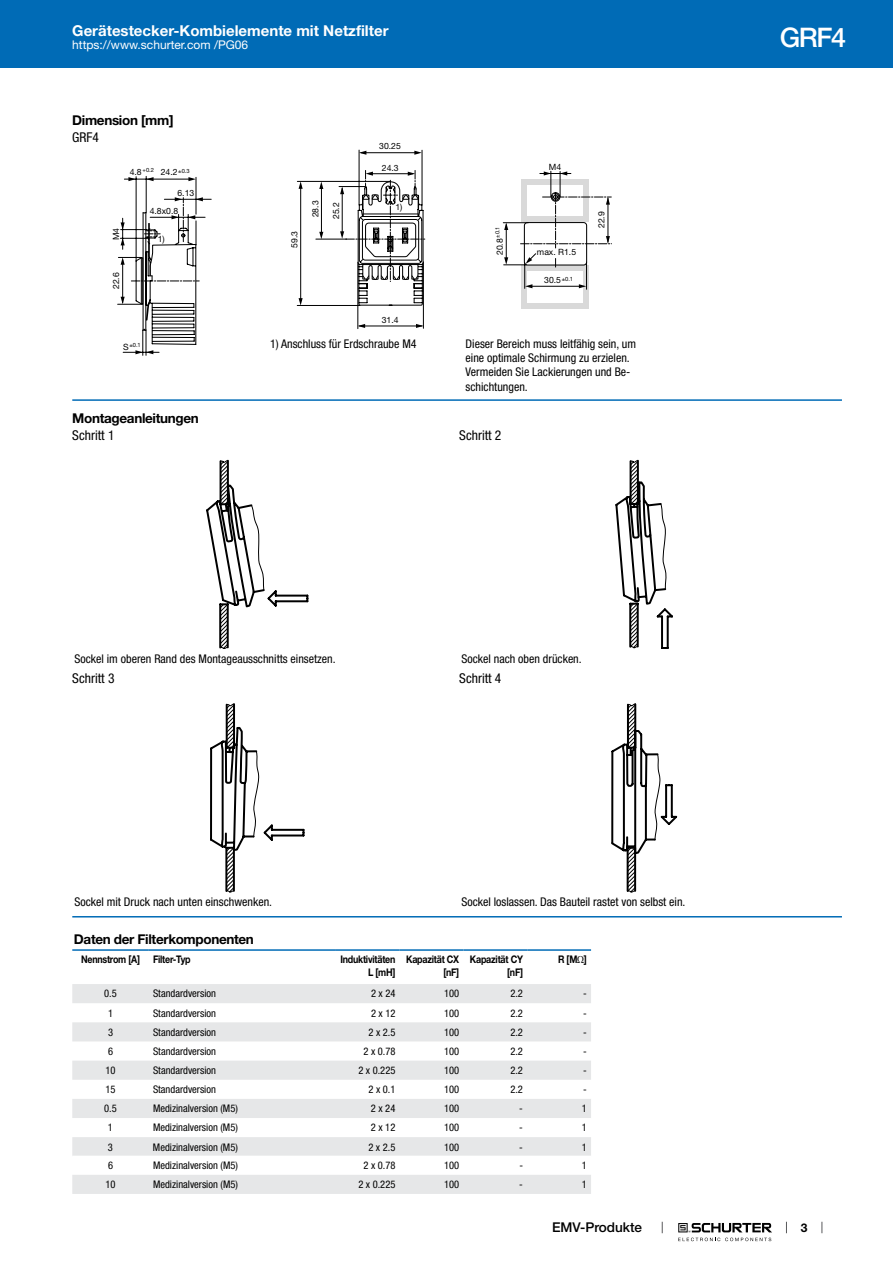
<style>
.page{position:relative;width:893px;height:1263px;background:#fff}
.page>*{position:absolute;margin:0;border:0;box-sizing:border-box;transform-origin:0 0}
.t1{font:500 27px "Helvetica Neue LT";color:#fff}
.t2{font:700 15px "Helvetica Neue LT";color:#fff}
.t3{font:700 13.5px "Helvetica Neue LT";letter-spacing:-.025em;color:#000}
.t4{font:condensed 13.5px "Helvetica Neue LT";color:#000}
.t5{font:500 13.5px "Helvetica Neue LT";color:#000}
.t6{font:condensed 12px/14.4px "Helvetica Neue LT";color:#000}
.t7{font:12px "Helvetica Neue LT";color:#fff}
.t8{font:700 12px "Helvetica Neue LT";color:#000}
.t9{font:condensed 10.5px "Helvetica Neue LT";color:#000}
.t10{font:700 10.5px/12.6px "Helvetica Neue LT";letter-spacing:-.025em;color:#000;text-align:right;scale:.85 1}
.t11{font:8.7px/17.9px "Helvetica Neue LT";color:#000}
.t12{font:5.7px "Helvetica Neue LT";color:#000}
.s1{font-family:"Arial Unicode MS";font-weight:400}
</style>
<div class="page">
<svg style="left:678px;top:1223px;width:94px;height:18px"></svg>
<div style="left:0;top:0;width:893px;height:68px;background:#006bb6"></div>
<svg style="left:117px;top:176px;width:94px;height:179px"></svg>
<svg style="left:297px;top:150px;width:128px;height:179px"></svg>
<div style="left:521px;top:266px;width:6px;height:42px;background:#d9d9d9"></div>
<div style="left:584px;top:266px;width:5px;height:42px;background:#d9d9d9"></div>
<div style="left:522px;top:303px;width:67px;height:5px;background:#d9d9d9"></div>
<svg style="left:503px;top:171px;width:108px;height:119px"></svg>
<hr style="left:72px;top:399px;width:770px;height:2px;background:#006bb6">
<svg style="left:206px;top:460px;width:103px;height:189px"></svg>
<svg style="left:615px;top:460px;width:58px;height:189px"></svg>
<svg style="left:210px;top:703px;width:95px;height:189px"></svg>
<svg style="left:611px;top:703px;width:67px;height:189px"></svg>
<hr style="left:72px;top:916px;width:770px;height:1px;background:#006bb6">
<svg style="left:72px;top:984px;width:519px;height:172px;fill:#e6e7e8"></svg>
<hr style="left:72px;top:949px;width:77px;height:2px;background:#006bb6">
<hr style="left:149px;top:949px;width:187px;height:2px;background:#006bb6">
<hr style="left:336px;top:949px;width:64px;height:2px;background:#006bb6">
<hr style="left:400px;top:949px;width:63px;height:2px;background:#006bb6">
<hr style="left:463px;top:949px;width:64px;height:2px;background:#006bb6">
<hr style="left:527px;top:949px;width:64px;height:2px;background:#006bb6">
<div style="left:72px;top:1175px;width:519px;height:19px;background:#e6e7e8"></div>
<h2 class="t2" style="left:72px;top:21px;width:318px">Gerätestecker-Kombielemente mit Netzfilter</h2>
<p class="t7" style="left:72px;top:38px;width:178px">https://www.schurter.com /PG06</p>
<p class="t3" style="left:72px;top:112px;width:103px">Dimension [mm]</p>
<p class="t4" style="left:72px;top:130px;width:28px">GRF4</p>
<p class="t11" style="left:379px;top:137px;width:23px">30.25</p>
<p class="t11" style="left:107px;top:240px;width:14px;rotate:-90deg">M4</p>
<p class="t12" style="left:143px;top:167px;width:13px">+0.2</p>
<p class="t12" style="left:178px;top:168px;width:13px">±0.3</p>
<p class="t11" style="left:150px;top:184px;width:46px;text-indent:28px">6.13<br>4.8x0.8</p>
<p class="t11" style="left:130px;top:163px;width:14px">4.8</p>
<p class="t11" style="left:161px;top:163px;width:18px">24.2</p>
<p class="t11" style="left:158px;top:229px;width:9px">1)</p>
<p class="t11" style="left:285px;top:248px;width:18px;rotate:-90deg">59.3</p>
<p class="t11" style="left:306px;top:217px;width:18px;rotate:-90deg">28.3</p>
<p class="t11" style="left:327px;top:219px;width:18px;rotate:-90deg">25.2</p>
<p class="t11" style="left:382px;top:159px;width:18px">24.3</p>
<p class="t11" style="left:395px;top:198px;width:9px">1)</p>
<p class="t12" style="left:494px;top:238px;width:13px;rotate:-90deg">±0.1</p>
<p class="t11" style="left:491px;top:255px;width:18px;rotate:-90deg">20.8</p>
<p class="t11" style="left:549px;top:158px;width:14px">M4</p>
<p class="t11" style="left:537px;top:243px;width:41px">max. R1.5</p>
<p class="t11" style="left:592px;top:228px;width:18px;rotate:-90deg">22.9</p>
<p class="t11" style="left:107px;top:289px;width:18px;rotate:-90deg">22.6</p>
<p class="t12" style="left:562px;top:275px;width:13px">±0.1</p>
<p class="t11" style="left:544px;top:271px;width:18px">30.5</p>
<p class="t12" style="left:129px;top:342px;width:13px">±0.1</p>
<p class="t11" style="left:123px;top:338px;width:7px">S</p>
<p class="t11" style="left:382px;top:311px;width:18px">31.4</p>
<p class="t6" style="left:270px;top:336px;width:148px">1) Anschluss für Erdschraube M4</p>
<p class="t6" style="left:466px;top:336px;width:172px">Dieser Bereich muss leitfähig sein, um eine optimale Schirmung zu erzielen.<br>Vermeiden Sie Lackierungen und Be&shy;schichtungen.</p>
<p class="t3" style="left:72px;top:409px;width:128px">Montageanleitungen</p>
<p class="t4" style="left:72px;top:427px;width:44px">Schritt 1</p>
<p class="t4" style="left:459px;top:427px;width:44px">Schritt 2</p>
<p class="t6" style="left:74px;top:651px;width:263px">Sockel im oberen Rand des Montageausschnitts einsetzen.</p>
<p class="t4" style="left:72px;top:671px;width:44px">Schritt 3</p>
<p class="t6" style="left:461px;top:651px;width:122px">Sockel nach oben drücken.</p>
<p class="t4" style="left:459px;top:671px;width:44px">Schritt 4</p>
<p class="t6" style="left:74px;top:895px;width:199px">Sockel mit Druck nach unten einschwenken.</p>
<p class="t6" style="left:461px;top:895px;width:226px">Sockel loslassen. Das Bauteil rastet von selbst ein.</p>
<p class="t3" style="left:74px;top:931px;width:181px">Daten der Filterkomponenten</p>
<p class="t10" style="left:81px;top:953px;width:130px">Nennstrom [A] Filter-Typ</p>
<p class="t10" style="left:340px;top:953px;width:66px">Induktivitäten<br>L [mH]</p>
<p class="t10" style="left:406px;top:953px;width:64px">Kapazität CX [nF]</p>
<p class="t10" style="left:470px;top:953px;width:64px">Kapazität CY [nF]</p>
<p class="t10" style="left:558px;top:953px;width:35px">R [M<span class="s1">Ω</span>]</p>
<p class="t9" style="left:104px;top:988px;width:14px">0.5</p>
<p class="t9" style="left:153px;top:988px;width:64px">Standardversion</p>
<p class="t9" style="left:371px;top:988px;width:26px">2 x 24</p>
<p class="t9" style="left:444px;top:988px;width:17px">100</p>
<p class="t9" style="left:510px;top:988px;width:14px">2.2</p>
<p class="t9" style="left:583px;top:988px;width:5px">-</p>
<p class="t9" style="left:108px;top:1007px;width:7px">1</p>
<p class="t9" style="left:153px;top:1007px;width:64px">Standardversion</p>
<p class="t9" style="left:371px;top:1007px;width:26px">2 x 12</p>
<p class="t9" style="left:444px;top:1007px;width:17px">100</p>
<p class="t9" style="left:510px;top:1007px;width:14px">2.2</p>
<p class="t9" style="left:583px;top:1007px;width:5px">-</p>
<p class="t9" style="left:108px;top:1026px;width:7px">3</p>
<p class="t9" style="left:153px;top:1026px;width:64px">Standardversion</p>
<p class="t9" style="left:368px;top:1026px;width:28px">2 x 2.5</p>
<p class="t9" style="left:444px;top:1026px;width:17px">100</p>
<p class="t9" style="left:510px;top:1026px;width:14px">2.2</p>
<p class="t9" style="left:583px;top:1026px;width:5px">-</p>
<p class="t9" style="left:108px;top:1045px;width:7px">6</p>
<p class="t9" style="left:153px;top:1045px;width:64px">Standardversion</p>
<p class="t9" style="left:363px;top:1045px;width:33px">2 x 0.78</p>
<p class="t9" style="left:444px;top:1045px;width:17px">100</p>
<p class="t9" style="left:510px;top:1045px;width:14px">2.2</p>
<p class="t9" style="left:583px;top:1045px;width:5px">-</p>
<p class="t9" style="left:105px;top:1064px;width:12px">10</p>
<p class="t9" style="left:153px;top:1064px;width:64px">Standardversion</p>
<p class="t9" style="left:358px;top:1064px;width:39px">2 x 0.225</p>
<p class="t9" style="left:444px;top:1064px;width:17px">100</p>
<p class="t9" style="left:510px;top:1064px;width:14px">2.2</p>
<p class="t9" style="left:583px;top:1064px;width:5px">-</p>
<p class="t9" style="left:105px;top:1083px;width:12px">15</p>
<p class="t9" style="left:153px;top:1083px;width:64px">Standardversion</p>
<p class="t9" style="left:368px;top:1083px;width:28px">2 x 0.1</p>
<p class="t9" style="left:444px;top:1083px;width:17px">100</p>
<p class="t9" style="left:510px;top:1083px;width:14px">2.2</p>
<p class="t9" style="left:583px;top:1083px;width:5px">-</p>
<p class="t9" style="left:104px;top:1102px;width:14px">0.5</p>
<p class="t9" style="left:153px;top:1102px;width:86px">Medizinalversion (M5)</p>
<p class="t9" style="left:371px;top:1102px;width:26px">2 x 24</p>
<p class="t9" style="left:444px;top:1102px;width:17px">100</p>
<p class="t9" style="left:519px;top:1102px;width:5px">-</p>
<p class="t9" style="left:582px;top:1102px;width:7px">1</p>
<p class="t9" style="left:108px;top:1121px;width:7px">1</p>
<p class="t9" style="left:153px;top:1121px;width:86px">Medizinalversion (M5)</p>
<p class="t9" style="left:371px;top:1121px;width:26px">2 x 12</p>
<p class="t9" style="left:444px;top:1121px;width:17px">100</p>
<p class="t9" style="left:519px;top:1121px;width:5px">-</p>
<p class="t9" style="left:582px;top:1121px;width:7px">1</p>
<p class="t9" style="left:108px;top:1141px;width:7px">3</p>
<p class="t9" style="left:153px;top:1141px;width:86px">Medizinalversion (M5)</p>
<p class="t9" style="left:368px;top:1141px;width:28px">2 x 2.5</p>
<p class="t9" style="left:444px;top:1141px;width:17px">100</p>
<p class="t9" style="left:519px;top:1141px;width:5px">-</p>
<p class="t9" style="left:582px;top:1141px;width:7px">1</p>
<p class="t9" style="left:108px;top:1159px;width:7px">6</p>
<p class="t9" style="left:153px;top:1159px;width:86px">Medizinalversion (M5)</p>
<p class="t9" style="left:363px;top:1159px;width:33px">2 x 0.78</p>
<p class="t9" style="left:444px;top:1159px;width:17px">100</p>
<p class="t9" style="left:519px;top:1159px;width:5px">-</p>
<p class="t9" style="left:582px;top:1159px;width:7px">1</p>
<p class="t9" style="left:106px;top:1178px;width:12px">10</p>
<p class="t9" style="left:153px;top:1178px;width:86px">Medizinalversion (M5)</p>
<p class="t9" style="left:358px;top:1178px;width:39px">2 x 0.225</p>
<p class="t9" style="left:444px;top:1178px;width:17px">100</p>
<p class="t9" style="left:519px;top:1178px;width:5px">-</p>
<p class="t9" style="left:582px;top:1178px;width:7px">1</p>
<p class="t5" style="left:552px;top:1219px;width:92px">EMV-Produkte</p>
<h1 class="t1" style="left:780px;top:21px;width:68px">GRF4</h1>
<p class="t8" style="left:801px;top:1220px;width:8px">3</p>
</div>
